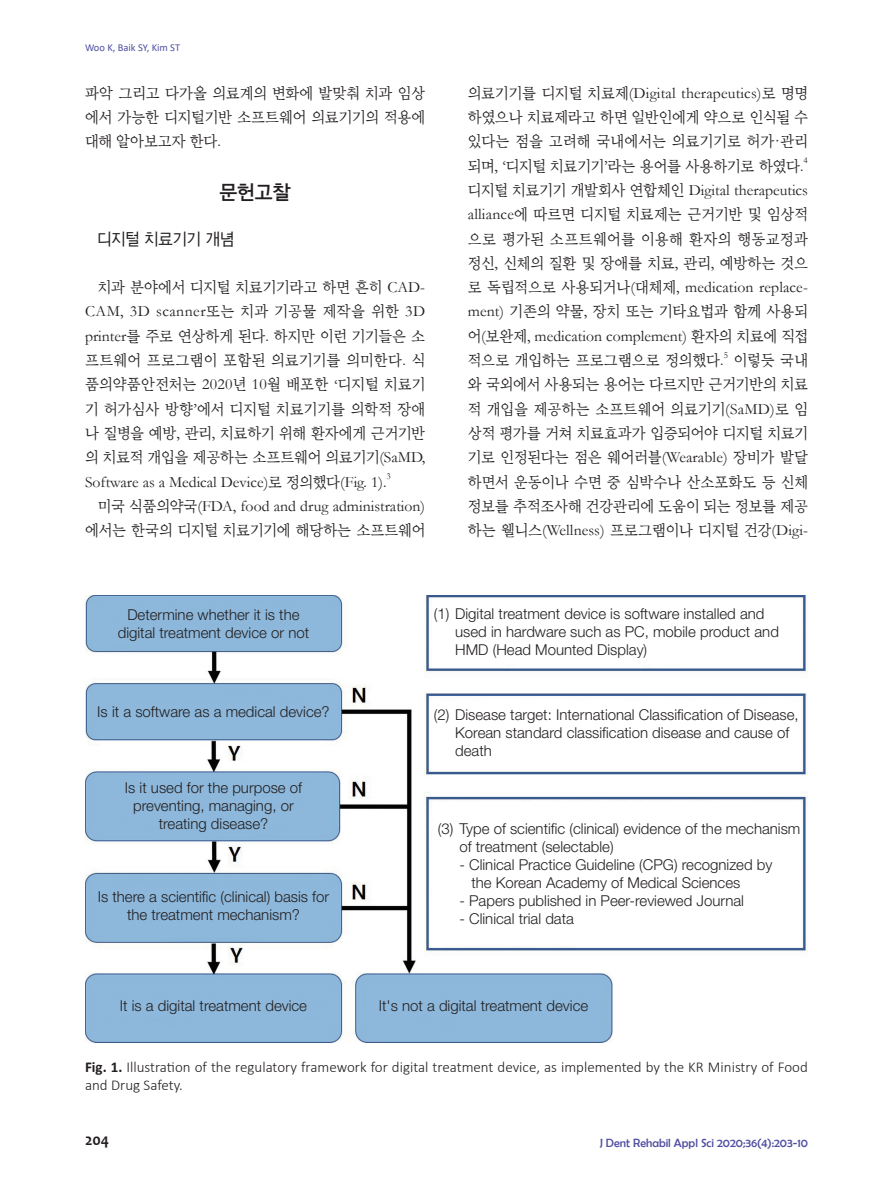
<style>
.page{position:relative;width:893px;height:1191px;background:#fff}
.page>*{position:absolute;margin:0;border:0;box-sizing:border-box;transform-origin:0 0}
.t1{font:19.5px "Bareun Dotum Pro 2";color:#231f20}
.t2{font:16.5px "Bareun Dotum Pro 1";letter-spacing:.01em;color:#231f20;scale:.95 1}
.t3{font:700 16.5px "Candara";color:#231f20;scale:.95 1}
.t4{font:15.75px/24.3px "Bareun Batang Pro 1";letter-spacing:.005em;color:#231f20;text-align:justify;scale:.96 1}
.t5{font:15.75px/24.3px "Garamond";color:#231f20;text-align:right}
.t6{font:300 15px/18px "Helvetica Neue LT Pro";color:#231f20}
.t7{font:300 15px/18px "Calibri";color:#231f20}
.t8{font:12px "Berlin Sans FB";color:#504fa1}
.t9{font:10.5px "Calibri";color:#504fa1}
.t10{font:9.15px "Garamond";color:#231f20}
.s1{font-family:"Garamond"}
.s2{font-family:"Bareun Batang Pro 1"}
.s3{font-weight:700}
</style>
<div class="page">
<img style="left:85px;top:595px;width:723px;height:447px">
<p class="t9" style="left:85px;top:40px;width:97px">Woo K, Baik SY, Kim ST</p>
<p class="t4" style="left:85px;top:81px;width:356px">파악 그리고 다가올 의료계의 변화에 발맞춰 치과 임상 에서 가능한 디지털기반 소프트웨어 의료기기의 적용에 대해 알아보고자 한다<span class="s1">.</span></p>
<p class="t1" style="left:219px;top:182px;width:73px">문헌고찰</p>
<p class="t2" style="left:98px;top:231px;width:145px">디지털 치료기기 개념</p>
<p class="t4" style="left:85px;top:275px;width:356px;text-indent:13px">치과 분야에서 디지털 치료기기라고 하면 흔히 <span class="s1">CAD-CAM, 3D scanner</span>또는 치과 기공물 제작을 위한 <span class="s1">3D printer</span>를 주로 연상하게 된다<span class="s1">.</span> 하지만 이런 기기들은 소 프트웨어 프로그램이 포함된 의료기기를 의미한다<span class="s1">.</span> 식 품의약품안전처는 <span class="s1">2020</span>년 <span class="s1">10</span>월 배포한 <span class="s1">‘</span>디지털 치료기 기 허가심사 방향<span class="s1">’</span>에서 디지털 치료기기를 의학적 장애 나 질병을 예방<span class="s1">,</span> 관리<span class="s1">,</span> 치료하기 위해 환자에게 근거기반 의 치료적 개입을 제공하는 소프트웨어 의료기기<span class="s1">(SaMD, Software as a Medical Device)</span>로 정의했다<span class="s1">(Fig. 1).</span></p>
<p class="t10" style="left:386px;top:470px;width:6px">3</p>
<p class="t5" style="left:85px;top:493px;width:342px"><span class="s2">미국 식품의약국</span>(FDA, food and drug administration) <span class="s2">에서는 한국의 디지털 치료기기에 해당하는 소프트웨어</span></p>
<p class="t4" style="left:468px;top:81px;width:356px">의료기기를 디지털 치료제<span class="s1">(Digital therapeutics)</span>로 명명 하였으나 치료제라고 하면 일반인에게 약으로 인식될 수 있다는 점을 고려해 국내에서는 의료기기로 허가<span class="s1">·</span>관리 되며<span class="s1">, ‘</span>디지털 치료기기<span class="s1">’</span>라는 용어를 사용하기로 하였다<span class="s1">.</span></p>
<p class="t10" style="left:804px;top:154px;width:6px">4</p>
<p class="t4" style="left:468px;top:178px;width:356px">디지털 치료기기 개발회사 연합체인 <span class="s1">Digital therapeutics alliance</span>에 따르면 디지털 치료제는 근거기반 및 임상적 으로 평가된 소프트웨어를 이용해 환자의 행동교정과 정신<span class="s1">,</span> 신체의 질환 및 장애를 치료<span class="s1">,</span> 관리<span class="s1">,</span> 예방하는 것으 로 독립적으로 사용되거나<span class="s1">(</span>대체제<span class="s1">, medication replace&shy;ment)</span> 기존의 약물<span class="s1">,</span> 장치 또는 기타요법과 함께 사용되 어<span class="s1">(</span>보완제<span class="s1">, medication complement)</span> 환자의 치료에 직접 적으로 개입하는 프로그램으로 정의했다<span class="s1">.</span></p>
<p class="t10" style="left:724px;top:349px;width:6px">5</p>
<p class="t4" style="left:468px;top:348px;width:356px;text-indent:266px">이렇듯 국내 와 국외에서 사용되는 용어는 다르지만 근거기반의 치료 적 개입을 제공하는 소프트웨어 의료기기<span class="s1">(SaMD)</span>로 임 상적 평가를 거쳐 치료효과가 입증되어야 디지털 치료기 기로 인정된다는 점은 웨어러블<span class="s1">(Wearable)</span> 장비가 발달 하면서 운동이나 수면 중 심박수나 산소포화도 등 신체 정보를 추적조사해 건강관리에 도움이 되는 정보를 제공 하는 웰니스<span class="s1">(Wellness)</span> 프로그램이나 디지털 건강<span class="s1">(Digi-</span></p>
<p class="t6" style="left:118px;top:605px;width:193px;text-align:center">Determine whether it is the digital treatment device or not</p>
<p class="t6" style="left:97px;top:702px;width:234px">Is it a software as a medical device?</p>
<p class="t6" style="left:125px;top:779px;width:179px;text-align:center">Is it used for the purpose of preventing, managing, or treating disease?</p>
<p class="t6" style="left:98px;top:887px;width:233px;text-align:center">Is there a scientific (clinical) basis for the treatment mechanism?</p>
<p class="t6" style="left:455px;top:604px;width:325px;text-indent:-21px">(1) Digital treatment device is software installed and used in hardware such as PC, mobile product and<br>HMD (Head Mounted Display)</p>
<p class="t6" style="left:455px;top:705px;width:345px;text-indent:-21px">(2) Disease target: International Classification of Disease,<br>Korean standard classification disease and cause of death</p>
<p class="t6" style="left:459px;top:819px;width:342px;text-indent:-21px">(3) Type of scientific (clinical) evidence of the mechanism of treatment (selectable)</p>
<p class="t6" style="left:471px;top:855px;width:303px;text-indent:-12px">- Clinical Practice Guideline (CPG) recognized by the Korean Academy of Medical Sciences</p>
<p class="t6" style="left:459px;top:891px;width:286px">- Papers published in Peer-reviewed Journal</p>
<p class="t6" style="left:459px;top:909px;width:116px">- Clinical trial data</p>
<p class="t6" style="left:120px;top:996px;width:189px">It is a digital treatment device</p>
<p class="t6" style="left:379px;top:996px;width:211px">It's not a digital treatment device</p>
<p class="t7" style="left:85px;top:1058px;width:724px"><span class="s3">Fig. 1.</span> Illustration of the regulatory framework for digital treatment device, as implemented by the KR Ministry of Food and Drug Safety.</p>
<p class="t3" style="left:85px;top:1129px;width:27px">204</p>
<p class="t8" style="left:600px;top:1135px;width:210px">J Dent Rehabil Appl Sci 2020;36(4):203-10</p>
</div>
